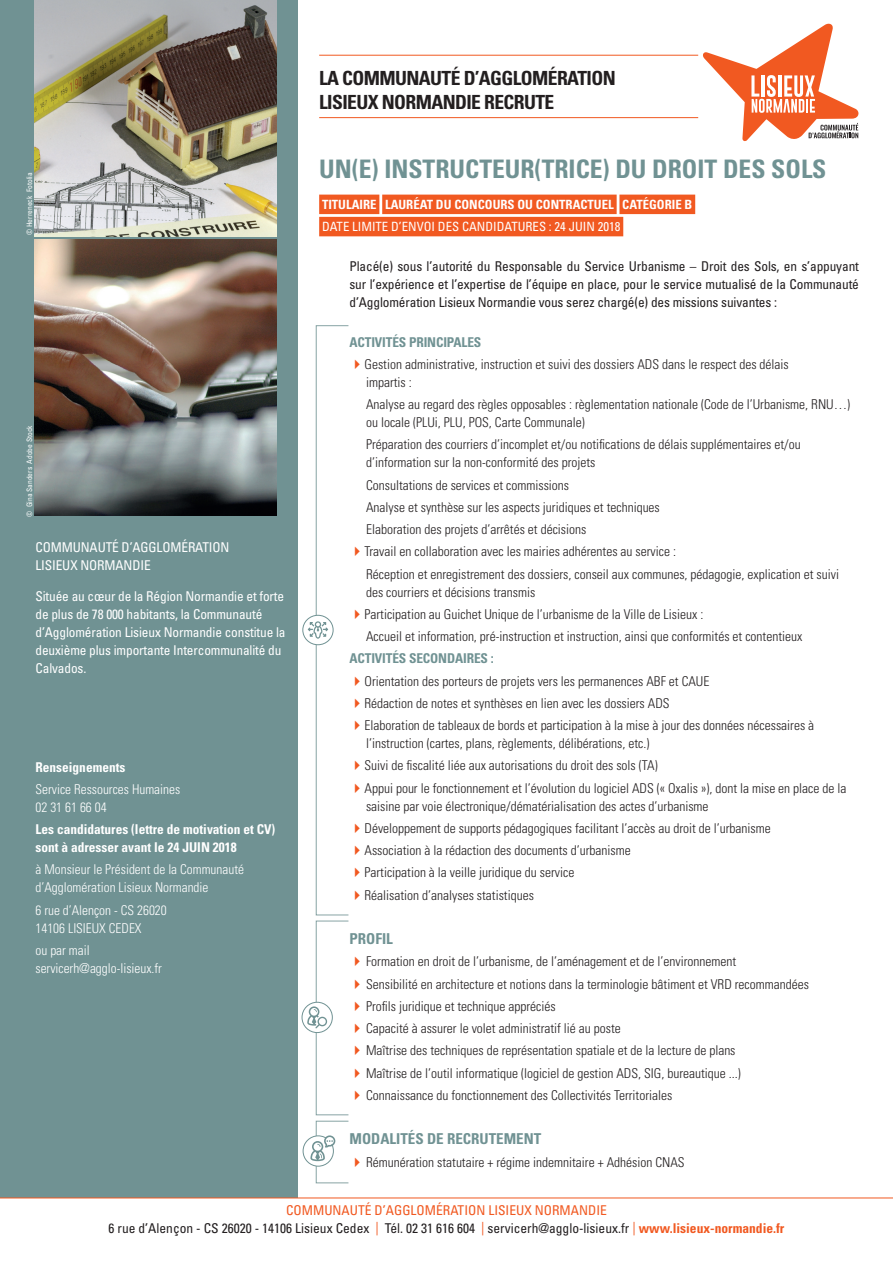
<style>
.page{position:relative;width:893px;height:1263px;background:#fff}
.page>*{position:absolute;margin:0;border:0;box-sizing:border-box;transform-origin:0 0}
.t1{font:700 condensed 25.5px "Univers LT Std";color:#709293}
.t2{font:700 condensed 19.5px/23.4px "Univers LT Std";letter-spacing:-.03em;color:#231f20}
.t3{font:700 condensed 15px "Univers LT Std";color:#709293}
.t4{font:300 condensed 13.5px/18px "Univers LT Std";color:#231f20}
.t5{font:condensed 13.5px/18px "Univers LT Std";color:#231f20;text-align:center}
.t6{font:condensed 13.5px/18px "Univers LT Std";letter-spacing:-.01em;color:#fff}
.t7{font:300 condensed 13.5px/18px "Univers LT Std";color:#fff}
.t8{font:700 condensed 13.5px/18px "Univers LT Std";color:#fff}
.t9{font:700 condensed 13.5px "Univers LT Std";letter-spacing:-.01em;color:#709293}
.t10{font:700 condensed 12.75px "Univers LT Std";color:#fff}
.t11{font:condensed 12.75px "Univers LT Std";color:#fff}
.t12{font:condensed 7.5px "Univers LT Std";color:#fff}
.s1{color:#f15921}
.s2{font-weight:700;color:#f15921}
</style>
<div class="page">
<div style="left:0;top:0;width:298px;height:1198px;background:#709293"></div>
<svg style="left:703px;top:24px;width:156px;height:117px"></svg>
<div style="left:319px;top:195px;width:60px;height:19px;background:#f15921"></div>
<div style="left:382px;top:195px;width:235px;height:19px;background:#f15921"></div>
<div style="left:619px;top:195px;width:76px;height:19px;background:#f15921"></div>
<div style="left:319px;top:217px;width:304px;height:19px;background:#f15921"></div>
<hr style="left:319px;top:55px;width:379px;height:1px;background:#f15921">
<hr style="left:319px;top:117px;width:379px;height:1px;background:#f15921">
<hr style="left:0;top:1197px;width:893px;height:1px;background:#f15921">
<div style="left:316px;top:921px;width:33px;height:194px;border:1px solid #87a3a4"></div>
<svg style="left:302px;top:1002px;width:30px;height:30px"></svg>
<div style="left:302px;top:1002px;width:31px;height:31px;border:1px solid #709293;border-radius:50%"></div>
<svg style="left:307px;top:1006px;width:20px;height:22px"></svg>
<div style="left:316px;top:325px;width:33px;height:590px;border:1px solid #87a3a4"></div>
<svg style="left:303px;top:615px;width:30px;height:30px"></svg>
<div style="left:302px;top:615px;width:31px;height:30px;border:1px solid #709293;border-radius:50%"></div>
<svg style="left:308px;top:621px;width:20px;height:18px"></svg>
<div style="left:316px;top:1121px;width:33px;height:62px;border:1px solid #87a3a4"></div>
<svg style="left:303px;top:1136px;width:30px;height:30px"></svg>
<div style="left:303px;top:1135px;width:31px;height:31px;border:1px solid #709293;border-radius:50%"></div>
<svg style="left:310px;top:1135px;width:25px;height:26px"></svg>
<img style="left:34px;top:0;width:242px;height:236px">
<img style="left:34px;top:239px;width:242px;height:277px">
<p class="t12" style="left:25px;top:235px;width:64px;rotate:-90deg">© Herreneck Fotolia</p>
<p class="t12" style="left:25px;top:517px;width:93px;rotate:-90deg">© Gina Sanders Adobe Stock</p>
<p class="t6" style="left:36px;top:538px;width:195px">COMMUNAUTÉ D’AGGLOMÉRATION<br>LISIEUX NORMANDIE</p>
<p class="t6" style="left:36px;top:587px;width:252px">Située au cœur de la Région Normandie et forte de plus de 78 000 habitants, la Communauté d’Agglomération Lisieux Normandie constitue la deuxième plus importante Intercommunalité du Calvados.</p>
<p class="t8" style="left:36px;top:758px;width:91px">Renseignements</p>
<p class="t7" style="left:36px;top:780px;width:146px">Service Ressources Humaines<br>02 31 61 66 04</p>
<p class="t8" style="left:36px;top:820px;width:241px">Les candidatures (lettre de motivation et CV) sont à adresser avant le 24 JUIN 2018</p>
<p class="t7" style="left:36px;top:860px;width:210px">à Monsieur le Président de la Communauté d’Agglomération Lisieux Normandie</p>
<p class="t7" style="left:36px;top:901px;width:133px">6 rue d’Alençon - CS 26020<br>14106 LISIEUX CEDEX</p>
<p class="t7" style="left:36px;top:941px;width:128px">ou par mail servicerh@agglo-lisieux.fr</p>
<h2 class="t2" style="left:319px;top:67px;width:298px">LA COMMUNAUTÉ D’AGGLOMÉRATION<br>LISIEUX NORMANDIE RECRUTE</h2>
<h1 class="t1" style="left:319px;top:153px;width:509px">UN(E) INSTRUCTEUR(TRICE) DU DROIT DES SOLS</h1>
<p class="t10" style="left:322px;top:196px;width:372px">TITULAIRE LAURÉAT DU CONCOURS OU CONTRACTUEL CATÉGORIE B</p>
<p class="t11" style="left:322px;top:218px;width:300px">DATE LIMITE D’ENVOI DES CANDIDATURES : 24 JUIN 2018</p>
<p class="t5" style="left:349px;top:257px;width:511px;text-align:justify">Placé(e) sous l’autorité du Responsable du Service Urbanisme – Droit des Sols, en s’appuyant sur l’expérience et l’expertise de l’équipe en place, pour le service mutualisé de la Communauté d’Agglomération Lisieux Normandie vous serez chargé(e) des missions suivantes :</p>
<p class="t9" style="left:349px;top:333px;width:133px">ACTIVITÉS PRINCIPALES</p>
<p class="t4" style="left:366px;top:355px;width:424px;text-indent:-16px"><span class="s1">✔</span>Gestion administrative, instruction et suivi des dossiers ADS dans le respect des délais impartis :</p>
<p class="t4" style="left:366px;top:395px;width:486px">Analyse au regard des règles opposables : règlementation nationale (Code de l’Urbanisme, RNU…) ou locale (PLUi, PLU, POS, Carte Communale)</p>
<p class="t4" style="left:366px;top:436px;width:436px">Préparation des courriers d’incomplet et/ou notifications de délais supplémentaires et/ou d’information sur la non-conformité des projets</p>
<p class="t4" style="left:366px;top:474px;width:295px;line-height:22.2px">Consultations de services et commissions<br>Analyse et synthèse sur les aspects juridiques et techniques<br>Elaboration des projets d’arrêtés et décisions</p>
<p class="t4" style="left:366px;top:540px;width:474px;line-height:22.2px;text-indent:-16px"><span class="s1">✔</span>Travail en collaboration avec les mairies adhérentes au service :<br>Réception et enregistrement des dossiers, conseil aux communes, pédagogie, explication et suivi</p>
<p class="t4" style="left:366px;top:583px;width:171px">des courriers et décisions transmis</p>
<p class="t4" style="left:366px;top:603px;width:438px;line-height:22.2px;text-indent:-16px"><span class="s1">✔</span>Participation au Guichet Unique de l’urbanisme de la Ville de Lisieux :<br>Accueil et information, pré-instruction et instruction, ainsi que conformités et contentieux</p>
<p class="t9" style="left:349px;top:650px;width:146px">ACTIVITÉS SECONDAIRES :</p>
<p class="t4" style="left:349px;top:672px;width:361px"><span class="s1">✔</span>Orientation des porteurs de projets vers les permanences ABF et CAUE</p>
<p class="t4" style="left:349px;top:694px;width:322px"><span class="s1">✔</span>Rédaction de notes et synthèses en lien avec les dossiers ADS</p>
<p class="t4" style="left:366px;top:716px;width:450px;text-indent:-16px"><span class="s1">✔</span>Elaboration de tableaux de bords et participation à la mise à jour des données nécessaires à l’instruction (cartes, plans, règlements, délibérations, etc.)</p>
<p class="t4" style="left:349px;top:757px;width:310px"><span class="s1">✔</span>Suivi de fiscalité liée aux autorisations du droit des sols (TA)</p>
<p class="t4" style="left:366px;top:779px;width:482px;text-indent:-16px"><span class="s1">✔</span>Appui pour le fonctionnement et l’évolution du logiciel ADS (« Oxalis »), dont la mise en place de la saisine par voie électronique/dématérialisation des actes d’urbanisme</p>
<p class="t4" style="left:349px;top:819px;width:423px"><span class="s1">✔</span>Développement de supports pédagogiques facilitant l’accès au droit de l’urbanisme</p>
<p class="t4" style="left:349px;top:841px;width:283px"><span class="s1">✔</span>Association à la rédaction des documents d’urbanisme</p>
<p class="t4" style="left:349px;top:864px;width:226px"><span class="s1">✔</span>Participation à la veille juridique du service</p>
<p class="t4" style="left:349px;top:886px;width:186px"><span class="s1">✔</span>Réalisation d’analyses statistiques</p>
<p class="t3" style="left:349px;top:930px;width:45px">PROFIL</p>
<p class="t4" style="left:349px;top:953px;width:388px"><span class="s1">✔</span>Formation en droit de l’urbanisme, de l’aménagement et de l’environnement</p>
<p class="t4" style="left:349px;top:975px;width:461px"><span class="s1">✔</span>Sensibilité en architecture et notions dans la terminologie bâtiment et VRD recommandées</p>
<p class="t4" style="left:349px;top:997px;width:208px"><span class="s1">✔</span>Profils juridique et technique appréciés</p>
<p class="t4" style="left:349px;top:1019px;width:273px"><span class="s1">✔</span>Capacité à assurer le volet administratif lié au poste</p>
<p class="t4" style="left:349px;top:1042px;width:388px"><span class="s1">✔</span>Maîtrise des techniques de représentation spatiale et de la lecture de plans</p>
<p class="t4" style="left:349px;top:1064px;width:393px"><span class="s1">✔</span>Maîtrise de l’outil informatique (logiciel de gestion ADS, SIG, bureautique ...)</p>
<p class="t4" style="left:349px;top:1086px;width:324px"><span class="s1">✔</span>Connaissance du fonctionnement des Collectivités Territoriales</p>
<p class="t3" style="left:349px;top:1130px;width:193px">MODALITÉS DE RECRUTEMENT</p>
<p class="t4" style="left:349px;top:1153px;width:337px"><span class="s1">✔</span>Rémunération statutaire + régime indemnitaire + Adhésion CNAS</p>
<p class="t5" style="left:109px;top:1201px;width:677px"><span class="s1">COMMUNAUTÉ D’AGGLOMÉRATION LISIEUX NORMANDIE<br></span>6 rue d’Alençon - CS 26020 - 14106 Lisieux Cedex <span class="s1">|</span> Tél. 02 31 616 604 <span class="s1">|</span> servicerh@agglo-lisieux.fr <span class="s1">|</span> <span class="s2">www.lisieux-normandie.fr</span></p>
</div>
